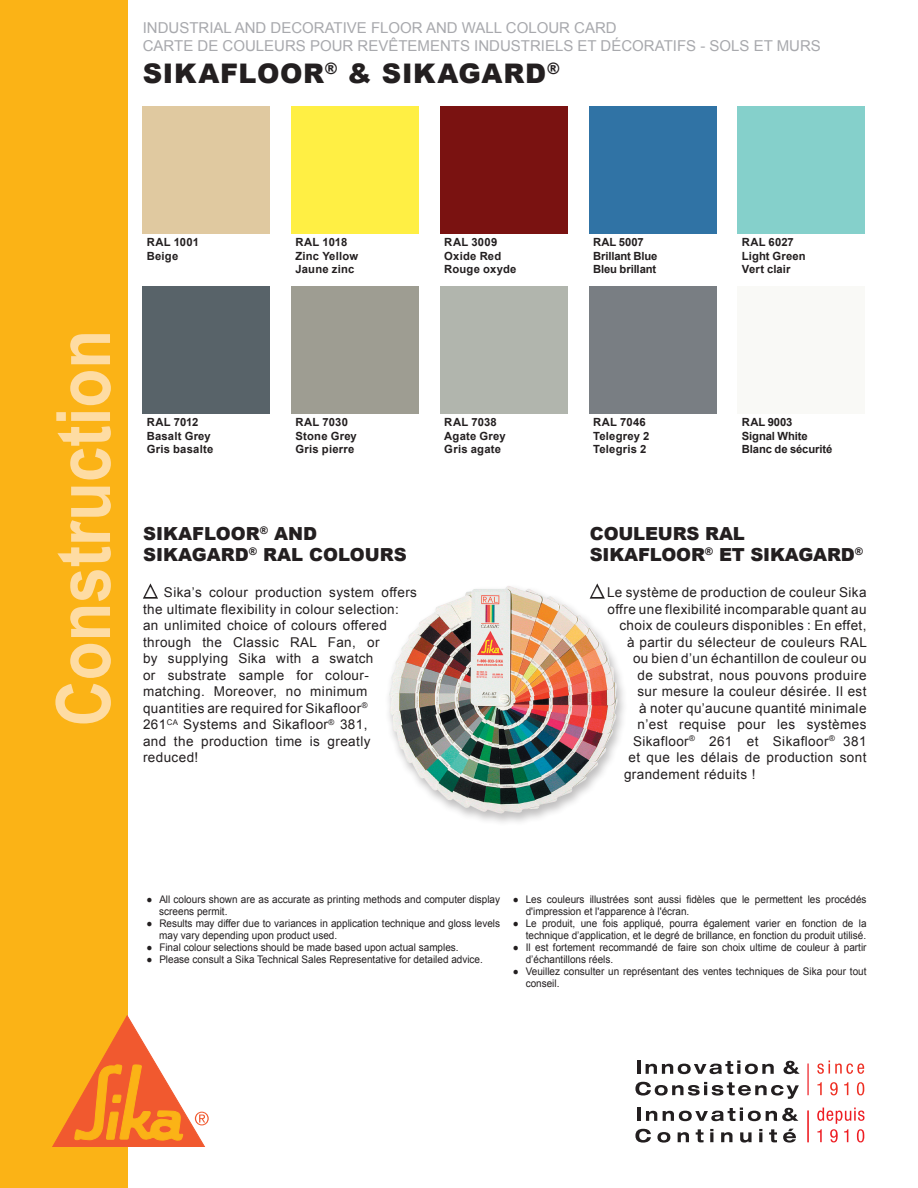
<style>
.page{position:relative;width:918px;height:1188px;background:#fff}
.page>*{position:absolute;margin:0;border:0;box-sizing:border-box;transform-origin:0 0}
.t1{font:700 75px "Arial";color:#fedca3;scale:.85 1}
.t2{font:900 27px "Arial";letter-spacing:.025em;color:#231f20}
.Text{font:900 18px/21.6px "Arial";letter-spacing:-.01em;color:#231f20}
.t3{font:15px "Arial";color:#a8a9ad}
.Text-2{font:13.5px/16.5px "Arial";letter-spacing:.03em;color:#231f20}
.Text-3{font:700 11.25px "Arial";letter-spacing:.015em;color:#231f20}
.Text-4{font:700 11.25px "Arial";letter-spacing:-.01em;color:#231f20}
.Text-5{font:10.5px/12px "Arial";color:#231f20;scale:.95 1}
.s1{font-weight:900;font-size:15px;color:#fff}
</style>
<div class="page">
<div style="left:0;top:0;width:128px;height:1188px;background:#fbb316"></div>
<svg style="left:52px;top:1015px;width:157px;height:131px"></svg>
<svg style="left:817px;top:1061px;width:47px;height:13px"></svg>
<svg style="left:817px;top:1082px;width:5px;height:13px"></svg>
<svg style="left:830px;top:1082px;width:8px;height:13px"></svg>
<svg style="left:844px;top:1082px;width:4px;height:13px"></svg>
<svg style="left:857px;top:1082px;width:7px;height:13px"></svg>
<hr style="left:637px;top:1061px;width:4px;height:13px;background:#231f20">
<svg style="left:646px;top:1061px;width:128px;height:13px"></svg>
<svg style="left:784px;top:1061px;width:16px;height:13px"></svg>
<svg style="left:635px;top:1082px;width:164px;height:17px"></svg>
<hr style="left:807px;top:1064px;width:2px;height:31px;background:#ee1d23">
<svg style="left:817px;top:1108px;width:47px;height:34px"></svg>
<hr style="left:637px;top:1108px;width:4px;height:13px;background:#231f20">
<svg style="left:646px;top:1111px;width:11px;height:10px"></svg>
<svg style="left:663px;top:1108px;width:135px;height:13px"></svg>
<svg style="left:635px;top:1129px;width:16px;height:14px"></svg>
<svg style="left:657px;top:1132px;width:13px;height:11px"></svg>
<svg style="left:678px;top:1132px;width:11px;height:10px"></svg>
<svg style="left:696px;top:1129px;width:8px;height:13px"></svg>
<svg style="left:710px;top:1129px;width:3px;height:13px"></svg>
<svg style="left:721px;top:1132px;width:12px;height:10px"></svg>
<svg style="left:740px;top:1132px;width:12px;height:11px"></svg>
<svg style="left:759px;top:1129px;width:3px;height:13px"></svg>
<svg style="left:769px;top:1129px;width:8px;height:13px"></svg>
<svg style="left:783px;top:1129px;width:13px;height:14px"></svg>
<hr style="left:807px;top:1111px;width:2px;height:31px;background:#ee1d23">
<svg style="left:143px;top:583px;width:15px;height:16px"></svg>
<div style="left:383px;top:583px;width:244px;height:243px;background:#231f20;opacity:.29"></div>
<img style="left:389px;top:586px;width:230px;height:228px">
<div style="left:142px;top:106px;width:128px;height:128px;background:#e0c9a0"></div>
<div style="left:291px;top:106px;width:128px;height:128px;background:#ffef44"></div>
<div style="left:440px;top:106px;width:128px;height:128px;background:#7a1211"></div>
<div style="left:589px;top:106px;width:127px;height:128px;background:#3073a5"></div>
<div style="left:738px;top:106px;width:127px;height:128px;background:#85d0cb"></div>
<div style="left:142px;top:286px;width:128px;height:128px;background:#586369"></div>
<div style="left:291px;top:286px;width:128px;height:128px;background:#9e9d92"></div>
<div style="left:440px;top:286px;width:128px;height:128px;background:#b1b5ad"></div>
<div style="left:589px;top:286px;width:127px;height:128px;background:#797e83"></div>
<div style="left:738px;top:286px;width:127px;height:128px;background:#f9f9f6"></div>
<p class="t3" style="left:143px;top:18px;width:475px">INDUSTRIAL AND DECORATIVE FLOOR AND WALL COLOUR CARD</p>
<p class="t3" style="left:143px;top:36px;width:22px">Carte</p>
<p class="t3" style="left:198px;top:36px;width:37px">de couleur</p>
<p class="t3" style="left:296px;top:36px;width:36px">S pour</p>
<p class="t3" style="left:358px;top:36px;width:11px">rev</p>
<p class="t3" style="left:388px;top:36px;width:53px">êtements</p>
<p class="t3" style="left:474px;top:36px;width:10px">industriels</p>
<p class="t3" style="left:578px;top:36px;width:55px">et décoratifs</p>
<p class="t3" style="left:700px;top:36px;width:30px">- Sols</p>
<p class="t3" style="left:754px;top:36px;width:47px">et murs</p>
<p class="t2" style="left:143px;top:54px;width:419px">SIKAFLOOR<sup>®</sup> &amp; SIKAGARD<sup>®</sup></p>
<p class="t1" style="left:34px;top:727px;width:468px;rotate:-90deg">Construction</p>
<p class="Text-3" style="left:147px;top:235px;width:54px">RAL 1001</p>
<p class="Text-3" style="left:147px;top:248px;width:33px">Beige</p>
<p class="Text-3" style="left:296px;top:235px;width:53px">RAL 1018</p>
<p class="Text-3" style="left:296px;top:248px;width:64px">Zinc Yellow</p>
<p class="Text-3" style="left:296px;top:262px;width:60px">Jaune zinc</p>
<p class="Text-3" style="left:444px;top:235px;width:54px">RAL 3009</p>
<p class="Text-3" style="left:444px;top:248px;width:58px">Oxide Red</p>
<p class="Text-3" style="left:444px;top:262px;width:74px">Rouge oxyde</p>
<p class="Text-3" style="left:147px;top:415px;width:53px">RAL 7012</p>
<p class="Text-3" style="left:147px;top:428px;width:66px">Basalt Grey</p>
<p class="Text-3" style="left:147px;top:442px;width:68px">Gris basalte</p>
<p class="Text-3" style="left:296px;top:415px;width:54px">RAL 7030</p>
<p class="Text-3" style="left:296px;top:428px;width:63px">Stone Grey</p>
<p class="Text-3" style="left:296px;top:442px;width:60px">Gris pierre</p>
<p class="Text-3" style="left:444px;top:415px;width:54px">RAL 7038</p>
<p class="Text-3" style="left:444px;top:428px;width:63px">Agate Grey</p>
<p class="Text-3" style="left:444px;top:442px;width:58px">Gris agate</p>
<p class="Text" style="left:143px;top:522px;width:265px">SIKAFLOOR<sup>®</sup> AND<br>SIKAGARD<sup>®</sup> RAL COLOURS</p>
<p class="Text-2" style="left:143px;top:584px;width:275px"><span class="s1">▲</span> Sika’s colour production system offers the ultimate flexibility in colour selection: an unlimited choice of colours offered through the Classic RAL Fan, or<br>by supplying Sika with a swatch<br>or substrate sample for colour&shy;matching. Moreover, no minimum quantities are required for Sikafloor<sup>®<br></sup>261<sup>CA</sup> Systems and Sikafloor<sup>®</sup> 381,<br>and the production time is greatly reduced!</p>
<p class="Text-3" style="left:593px;top:235px;width:52px">RAL 5007</p>
<p class="Text-4" style="left:593px;top:248px;width:66px">Brillant Blue</p>
<p class="Text-4" style="left:593px;top:262px;width:65px">Bleu brillant</p>
<p class="Text-3" style="left:593px;top:415px;width:54px">RAL 7046</p>
<p class="Text-3" style="left:593px;top:428px;width:58px">Telegrey 2</p>
<p class="Text-3" style="left:593px;top:442px;width:55px">Telegris 2</p>
<p class="Text-3" style="left:742px;top:235px;width:53px">RAL 6027</p>
<p class="Text-3" style="left:742px;top:248px;width:65px">Light Green</p>
<p class="Text-3" style="left:742px;top:262px;width:50px">Vert clair</p>
<p class="Text-3" style="left:742px;top:415px;width:52px">RAL 9003</p>
<p class="Text-4" style="left:742px;top:428px;width:67px">Signal White</p>
<p class="Text-4" style="left:742px;top:442px;width:92px">Blanc de sécurité</p>
<p class="Text" style="left:590px;top:522px;width:275px">COULEURS RAL<br>SIKAFLOOR<sup>®</sup> ET SIKAGARD<sup>®</sup></p>
<p class="Text-2" style="left:590px;top:584px;width:278px"><span class="s1">▲</span>Le système de production de couleur Sika</p>
<p class="Text-2" style="left:608px;top:601px;width:261px">offre une flexibilité incomparable quant au</p>
<p class="Text-2" style="left:620px;top:617px;width:249px">choix de couleurs disponibles : En effet,</p>
<p class="Text-2" style="left:627px;top:634px;width:242px">à partir du sélecteur de couleurs RAL</p>
<p class="Text-2" style="left:633px;top:650px;width:235px">ou bien d’un échantillon de couleur ou</p>
<p class="Text-2" style="left:638px;top:667px;width:231px">de substrat, nous pouvons produire</p>
<p class="Text-2" style="left:638px;top:683px;width:231px">sur mesure la couleur désirée. Il est</p>
<p class="Text-2" style="left:639px;top:700px;width:229px">à noter qu’aucune quantité minimale</p>
<p class="Text-2" style="left:638px;top:716px;width:231px">n’est requise pour les systèmes</p>
<p class="Text-2" style="left:633px;top:733px;width:235px">Sikafloor<sup>®</sup> 261 et Sikafloor<sup>®</sup> 381</p>
<p class="Text-2" style="left:629px;top:749px;width:240px">et que les délais de production sont</p>
<p class="Text-2" style="left:624px;top:766px;width:133px">grandement réduits !</p>
<p class="Text-5" style="left:159px;top:894px;width:360px;text-indent:-13px">● All colours shown are as accurate as printing methods and computer display screens permit.</p>
<p class="Text-5" style="left:159px;top:918px;width:360px;text-indent:-13px">● Results may differ due to variances in application technique and gloss levels may vary depending upon product used.</p>
<p class="Text-5" style="left:147px;top:942px;width:330px">● Final colour selections should be made based upon actual samples.</p>
<p class="Text-5" style="left:147px;top:954px;width:356px">● Please consult a Sika Technical Sales Representative for detailed advice.</p>
<p class="Text-5" style="left:526px;top:894px;width:360px;text-indent:-13px">● Les couleurs illustrées sont aussi fidèles que le permettent les procédés d'impression et l'apparence à l'écran.</p>
<p class="Text-5" style="left:513px;top:918px;width:374px;text-align:right">● Le produit, une fois appliqué, pourra également varier en fonction de la technique d’application, et le degré de brillance, en fonction du produit utilisé.</p>
<p class="Text-5" style="left:526px;top:942px;width:360px;text-indent:-13px">● Il est fortement recommandé de faire son choix ultime de couleur à partir d’échantillons réels.</p>
<p class="Text-5" style="left:526px;top:966px;width:360px;text-indent:-13px">● Veuillez consulter un représentant des ventes techniques de Sika pour tout conseil.</p>
</div>
